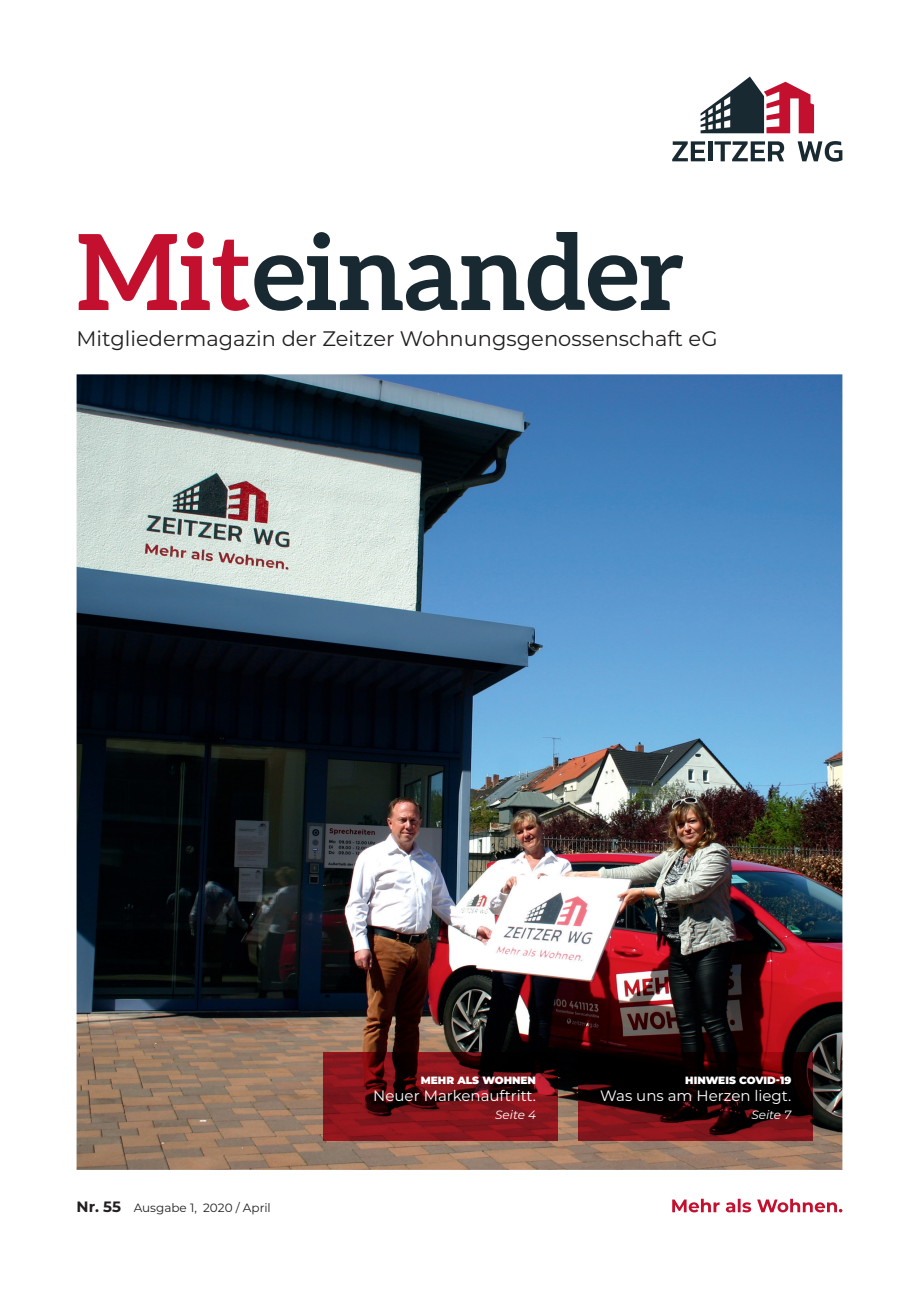
<style>
.page{position:relative;width:919px;height:1289px;background:#fff}
.page>*{position:absolute;margin:0;border:0;box-sizing:border-box;transform-origin:0 0}
.t1{font:700 105px "Aleo";color:#192931}
.t2{font:21px "Montserrat";color:#231f20}
.t3{font:15px "Montserrat";color:#fff}
.t4{font:12px "Montserrat";color:#231f20}
.t5{font:italic 12px "Montserrat";color:#fff}
.t6{font:900 10.5px "Montserrat";color:#fff}
.s1{color:#c3102e}
.s2{font-weight:700;font-size:15px}
</style>
<div class="page">
<img style="left:77px;top:374px;width:765px;height:795px">
<img style="left:578px;top:1052px;width:234px;height:88px">
<svg style="left:700px;top:77px;width:114px;height:56px"></svg>
<svg style="left:672px;top:141px;width:33px;height:20px"></svg>
<hr style="left:708px;top:141px;width:4px;height:20px;background:#192931">
<svg style="left:714px;top:141px;width:70px;height:20px"></svg>
<svg style="left:797px;top:141px;width:45px;height:21px"></svg>
<svg style="left:672px;top:1198px;width:170px;height:14px"></svg>
<img style="left:323px;top:1052px;width:234px;height:88px">
<h1 class="t1" style="left:77px;top:211px;width:609px"><span class="s1">Mit</span>einander</h1>
<p class="t2" style="left:77px;top:324px;width:642px">Mitgliedermagazin der Zeitzer Wohnungsgenossenschaft eG</p>
<p class="t4" style="left:77px;top:1199px;width:196px"><span class="s2">Nr. 55</span> Ausgabe 1, 2020 / April</p>
<p class="t6" style="left:421px;top:1072px;width:117px">MEHR ALS WOHNEN</p>
<p class="t3" style="left:373px;top:1085px;width:164px">Neuer Markenauftritt.</p>
<p class="t5" style="left:495px;top:1106px;width:42px">Seite 4</p>
<p class="t6" style="left:685px;top:1072px;width:108px">HINWEIS COVID-19</p>
<p class="t3" style="left:600px;top:1085px;width:192px">Was uns am Herzen liegt.</p>
<p class="t5" style="left:751px;top:1106px;width:41px">Seite 7</p>
</div>
